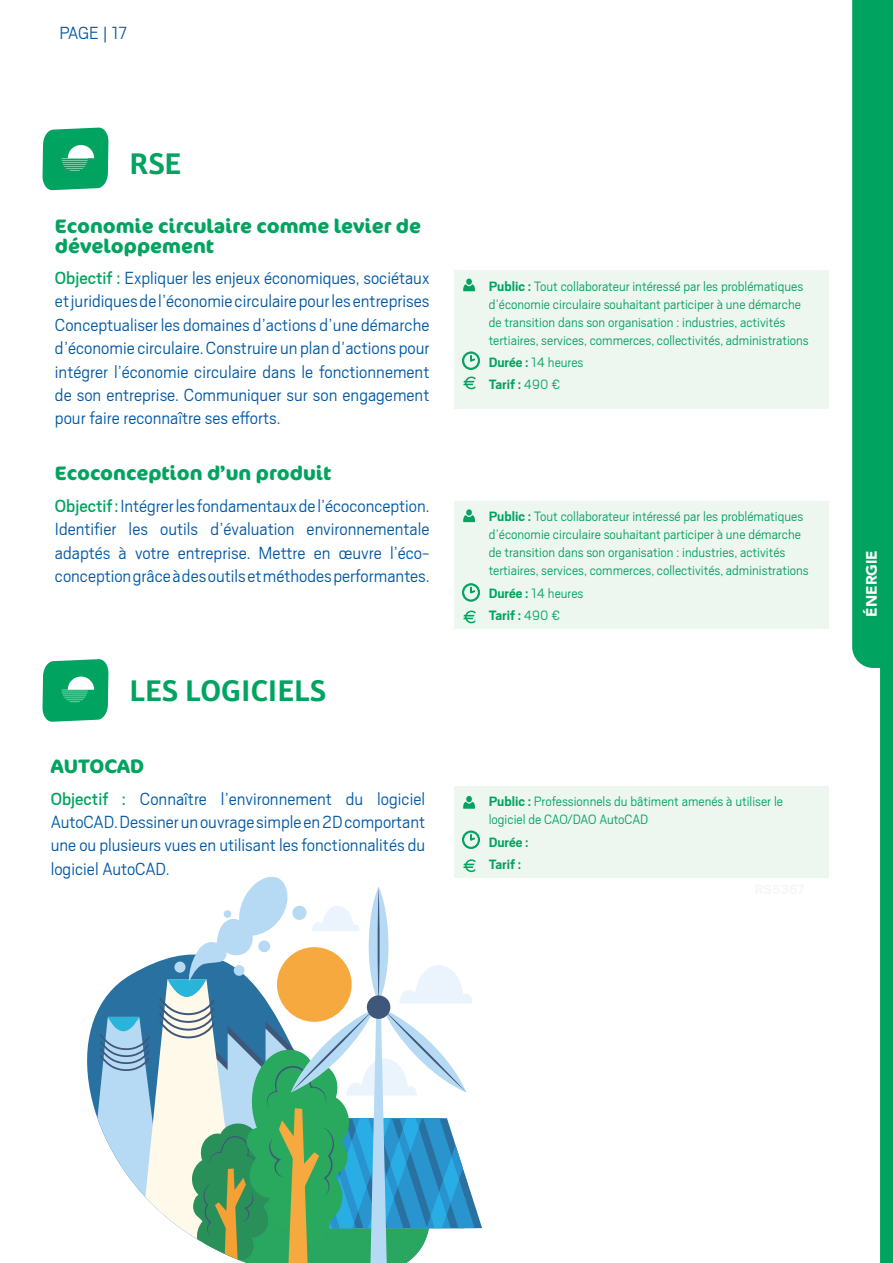
<style>
.page{position:relative;width:893px;height:1263px;background:#fff}
.page>*{position:absolute;margin:0;border:0;box-sizing:border-box;transform-origin:0 0}
.t1{font:700 30px "Schnebel Sans Pro";color:#00a35f}
.t2{font:300 19.5px/23.4px "Scout";color:#0058a5;text-align:justify}
.t3{font:700 19.5px/19.5px "Cocon Pro";color:#00a35f}
.t4{font:300 15px/18px "Scout";color:#00a35f}
.t5{font:700 15px/22.2px "Scout";color:#00a35f}
.t6{font:900 15px "Avenir";color:#fff}
.s1{font-weight:400;color:#00a35f}
.s2{font-weight:700}
.s3{font-weight:300}
</style>
<div class="page">
<div style="left:455px;top:501px;width:374px;height:127px;background:#eef6f0"></div>
<div style="left:455px;top:270px;width:374px;height:139px;background:#eef6f0"></div>
<svg style="left:463px;top:278px;width:12px;height:13px"></svg>
<svg style="left:463px;top:377px;width:13px;height:12px"></svg>
<svg style="left:462px;top:351px;width:18px;height:19px"></svg>
<svg style="left:462px;top:583px;width:18px;height:19px"></svg>
<svg style="left:463px;top:509px;width:12px;height:13px"></svg>
<svg style="left:463px;top:610px;width:13px;height:13px"></svg>
<div style="left:455px;top:786px;width:374px;height:91px;background:#eef6f0"></div>
<svg style="left:463px;top:796px;width:12px;height:13px"></svg>
<svg style="left:462px;top:830px;width:18px;height:19px"></svg>
<svg style="left:42px;top:659px;width:67px;height:63px;background:#2bb27a"></svg>
<svg style="left:42px;top:127px;width:67px;height:63px;background:#2cb27a"></svg>
<div style="left:880px;top:0;width:13px;height:1263px;background:#00a35f"></div>
<svg style="left:852px;top:0;width:28px;height:668px;background:#07a563"></svg>
<svg style="left:87px;top:859px;width:395px;height:404px"></svg>
<div style="left:367px;top:995px;width:23px;height:24px;background:#3f5779;border-radius:50%"></div>
<p class="t2" style="left:60px;top:20px;width:69px">PAGE | 17</p>
<h1 class="t1" style="left:130px;top:144px;width:53px">RSE</h1>
<p class="t3" style="left:55px;top:216px;width:368px">Economie circulaire comme levier de développement</p>
<p class="t2" style="left:55px;top:265px;width:376px"><span class="s1">Objectif :</span> Expliquer les enjeux économiques, sociétaux et juridiques de l’économie circulaire pour les entreprises Conceptualiser les domaines d’actions d’une démarche d’économie circulaire. Construire un plan d’actions pour intégrer l’économie circulaire dans le fonctionnement de son entreprise. Communiquer sur son engagement pour faire reconnaître ses efforts.</p>
<p class="t3" style="left:55px;top:463px;width:278px">Ecoconception d’un produit</p>
<p class="t2" style="left:55px;top:493px;width:376px"><span class="s1">Objectif :</span>Intégrer les fondamentaux de l’écoconception.<br>Identifier les outils d’évaluation environnementale adaptés à votre entreprise. Mettre en œuvre l’éco&shy;conception grâce à des outils et méthodes performantes.</p>
<h1 class="t1" style="left:130px;top:671px;width:198px">LES LOGICIELS</h1>
<p class="t3" style="left:51px;top:756px;width:95px">AUTOCAD</p>
<p class="t2" style="left:51px;top:786px;width:376px"><span class="s1">Objectif :</span> Connaître l’environnement du logiciel AutoCAD. Dessiner un ouvrage simple en 2D comportant une ou plusieurs vues en utilisant les fonctionnalités du logiciel AutoCAD.</p>
<p class="t4" style="left:489px;top:276px;width:322px"><span class="s2">Public :</span> Tout collaborateur intéressé par les problématiques d’économie circulaire souhaitant participer à une démarche de transition dans son organisation : industries, activités tertiaires, services, commerces, collectivités, administrations</p>
<p class="t5" style="left:489px;top:350px;width:96px">Durée : <span class="s3">14 heures<br></span>Tarif : <span class="s3">490 €</span></p>
<p class="t4" style="left:489px;top:507px;width:322px"><span class="s2">Public :</span> Tout collaborateur intéressé par les problématiques d’économie circulaire souhaitant participer à une démarche de transition dans son organisation : industries, activités tertiaires, services, commerces, collectivités, administrations</p>
<p class="t5" style="left:489px;top:581px;width:96px">Durée : <span class="s3">14 heures<br></span>Tarif : <span class="s3">490 €</span></p>
<p class="t6" style="left:859px;top:617px;width:68px;rotate:-90deg">ÉNERGIE</p>
<p class="t4" style="left:489px;top:792px;width:296px"><span class="s2">Public :</span> Professionnels du bâtiment amenés à utiliser le logiciel de CAO/DAO AutoCAD</p>
<p class="t5" style="left:489px;top:830px;width:41px">Durée :<br>Tarif :</p>
</div>
